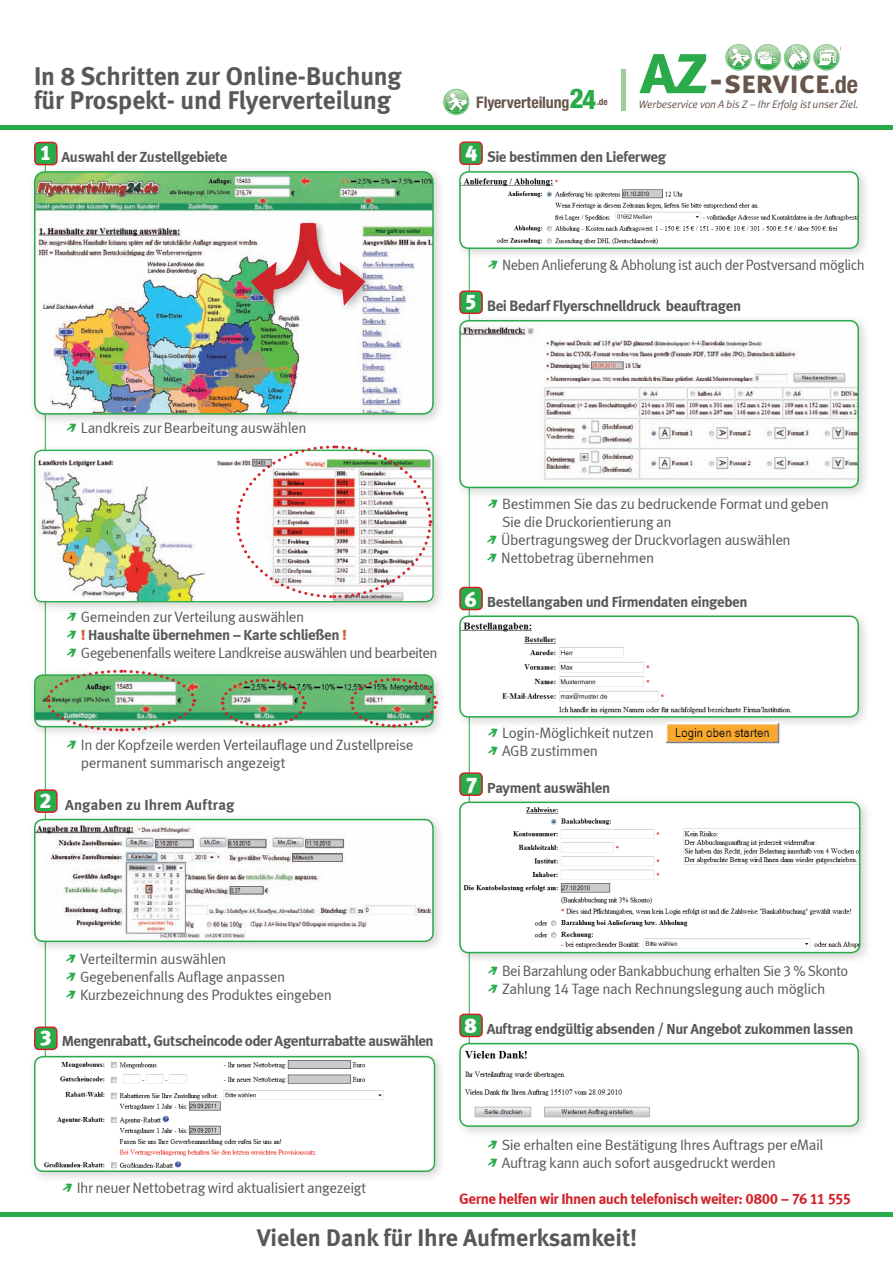
<style>
.page{position:relative;width:893px;height:1263px;background:#fff}
.page>*{position:absolute;margin:0;border:0;box-sizing:border-box;transform-origin:0 0}
.t1{font:31.8px "Meta Bold Caps";color:#68554c}
.t2{font:25.5px/24px "Meta Bold CE Lf";color:#57585a}
.t3{font:24px "Meta Bold CE Lf";color:#57585a}
.t4{font:700 condensed 15.9px "Helvetica Neue LT Pro";color:#68554c}
.t5{font:15px/18px "Meta Normal LF";letter-spacing:-.03em;color:#57585a}
.t6{font:15px "Meta Bold LF";letter-spacing:-.03em;color:#57585a}
.t7{font:15px/18px "Meta Normal LF";letter-spacing:-.03em;color:#57585a;scale:.96 1}
.t8{font:15px "Meta Normal";letter-spacing:-.035em;color:#57585a}
.t9{font:700 15px "Meta";letter-spacing:-.02em;color:#57585a}
.t10{font:15px "Meta Bold LF";letter-spacing:-.03em;color:#d1232a}
.t11{font:15px "Meta Bold CE";letter-spacing:-.025em;color:#57585a}
.t12{font:700 15px "Meta";letter-spacing:.005em;color:#57585a}
.t13{font:700 12.6px "Helvetica Neue LT Pro";color:#68554c}
.t14{font:italic 10.8px "Meta Normal LF";letter-spacing:-.02em;color:#68554c}
.t15{font:700 condensed 9.3px "Helvetica Neue LT Pro";color:#68554c}
.t16{font:5.85px "Meta Bold LF Caps";color:#61b766}
.s1{font-family:"Meta Black LF";font-size:21px;color:#fff}
.s2{font-size:40.2px}
.s3{font-family:"Helvetica Neue LT Pro";font-weight:700;font-stretch:condensed;font-size:24.3px}
.s4{font-weight:800;font-size:27.3px;color:#29ab4a}
.s5{font-family:"Dingsbums Bats";font-size:12px;color:#29ab4a}
.s6{font-family:"Dingsbums Bats";font-weight:400;font-size:12px;color:#29ab4a}
.s7{font-weight:900;color:#d95842}
.s8{font-family:"Meta Normal LF"}
.s9{font-family:"Meta Black LF";font-weight:400;font-size:21px;color:#fff}
.s10{font-family:"Meta Bold CE Lf"}
</style>
<div class="page">
<hr style="left:621px;top:69px;width:4px;height:42px;background:#9ccd9a">
<hr style="left:469px;top:153px;width:1px;height:917px;background:#29ab4a">
<hr style="left:45px;top:154px;width:1px;height:960px;background:#29ab4a">
<hr style="left:0;top:1212px;width:893px;height:4px;background:#29ab4a">
<div style="left:28px;top:444px;width:418px;height:170px;background:#231f20;opacity:.2"></div>
<img style="left:35px;top:450px;width:398px;height:152px">
<div style="left:34px;top:450px;width:400px;height:152px;border:1px solid #29ab4a;border-radius:8px"></div>
<svg style="left:234px;top:444px;width:199px;height:156px"></svg>
<div style="left:28px;top:668px;width:418px;height:72px;background:#231f20;opacity:.2"></div>
<img style="left:35px;top:675px;width:398px;height:52px">
<div style="left:34px;top:674px;width:400px;height:53px;border:2px solid #29ab4a;border-radius:9px"></div>
<img style="left:219px;top:677px;width:88px;height:52px">
<img style="left:348px;top:676px;width:91px;height:53px">
<img style="left:45px;top:668px;width:152px;height:65px">
<div style="left:28px;top:813px;width:418px;height:141px;background:#231f20;opacity:.2"></div>
<img style="left:35px;top:819px;width:398px;height:122px">
<div style="left:34px;top:819px;width:400px;height:123px;border:2px solid #29ab4a;border-radius:9px"></div>
<div style="left:28px;top:1050px;width:419px;height:134px;background:#231f20;opacity:.2"></div>
<img style="left:35px;top:1057px;width:399px;height:114px">
<div style="left:34px;top:1056px;width:401px;height:116px;border:2px solid #29ab4a;border-radius:9px"></div>
<div style="left:453px;top:165px;width:418px;height:96px;background:#231f20;opacity:.2"></div>
<img style="left:460px;top:172px;width:398px;height:76px">
<div style="left:459px;top:171px;width:400px;height:78px;border:2px solid #29ab4a;border-radius:9px"></div>
<div style="left:453px;top:314px;width:418px;height:186px;background:#231f20;opacity:.2"></div>
<img style="left:460px;top:321px;width:398px;height:166px">
<div style="left:459px;top:320px;width:400px;height:168px;border:2px solid #29ab4a;border-radius:9px"></div>
<div style="left:453px;top:609px;width:418px;height:120px;background:#231f20;opacity:.2"></div>
<img style="left:460px;top:616px;width:398px;height:101px">
<div style="left:459px;top:615px;width:400px;height:102px;border:2px solid #29ab4a;border-radius:9px"></div>
<div style="left:453px;top:796px;width:419px;height:169px;background:#231f20;opacity:.2"></div>
<img style="left:460px;top:802px;width:400px;height:150px">
<div style="left:459px;top:801px;width:401px;height:152px;border:2px solid #29ab4a;border-radius:9px"></div>
<div style="left:453px;top:1037px;width:418px;height:102px;background:#231f20;opacity:.2"></div>
<img style="left:460px;top:1044px;width:398px;height:82px">
<div style="left:459px;top:1043px;width:400px;height:84px;border:2px solid #29ab4a;border-radius:9px"></div>
<div style="left:28px;top:165px;width:418px;height:262px;background:#231f20;opacity:.2"></div>
<img style="left:35px;top:172px;width:398px;height:242px">
<div style="left:34px;top:171px;width:400px;height:244px;border:2px solid #29ab4a;border-radius:10px"></div>
<div style="left:247px;top:218px;width:77px;height:98px;background:#231f20;opacity:.3"></div>
<div style="left:298px;top:218px;width:78px;height:98px;background:#231f20;opacity:.3"></div>
<svg style="left:250px;top:210px;width:116px;height:96px"></svg>
<div style="left:35px;top:790px;width:22px;height:22px;background:#29ab4a;border-radius:4px"></div>
<div style="left:34px;top:789px;width:24px;height:24px;border:2px solid #d1232a;border-radius:4px"></div>
<div style="left:460px;top:142px;width:22px;height:22px;background:#29ab4a;border-radius:4px"></div>
<div style="left:459px;top:141px;width:24px;height:24px;border:2px solid #d1232a;border-radius:4px"></div>
<div style="left:460px;top:1014px;width:22px;height:22px;background:#29ab4a;border-radius:4px"></div>
<div style="left:459px;top:1013px;width:24px;height:24px;border:2px solid #d1232a;border-radius:4px"></div>
<div style="left:35px;top:1027px;width:22px;height:22px;background:#29ab4a;border-radius:4px"></div>
<div style="left:34px;top:1026px;width:24px;height:24px;border:2px solid #d1232a;border-radius:4px"></div>
<div style="left:460px;top:291px;width:22px;height:22px;background:#29ab4a;border-radius:4px"></div>
<div style="left:459px;top:290px;width:24px;height:24px;border:2px solid #d1232a;border-radius:4px"></div>
<div style="left:460px;top:773px;width:22px;height:22px;background:#29ab4a;border-radius:4px"></div>
<div style="left:459px;top:772px;width:24px;height:24px;border:2px solid #d1232a;border-radius:4px"></div>
<div style="left:35px;top:142px;width:22px;height:23px;background:#29ab4a;border-radius:4px"></div>
<div style="left:34px;top:142px;width:24px;height:23px;border:2px solid #d1232a;border-radius:4px"></div>
<div style="left:0;top:125px;width:893px;height:5px;background:#29ab4a"></div>
<img style="left:725px;top:44px;width:18px;height:27px">
<img style="left:763px;top:44px;width:9px;height:27px">
<img style="left:792px;top:44px;width:10px;height:27px">
<img style="left:822px;top:44px;width:18px;height:27px">
<svg style="left:726px;top:45px;width:113px;height:25px"></svg>
<svg style="left:639px;top:54px;width:68px;height:39px"></svg>
<img style="left:443px;top:89px;width:26px;height:26px">
<svg style="left:444px;top:90px;width:24px;height:24px"></svg>
<img style="left:666px;top:723px;width:114px;height:20px">
<div style="left:460px;top:587px;width:22px;height:23px;background:#29ab4a;border-radius:4px"></div>
<div style="left:459px;top:587px;width:24px;height:23px;border:2px solid #d1232a;border-radius:4px"></div>
<h2 class="t2" style="left:34px;top:64px;width:369px">In 8 Schritten zur Online-Buchung für Prospekt- und Flyerverteilung</h2>
<p class="t6" style="left:40px;top:148px;width:189px"><span class="s1">1</span> Auswahl der Zustellgebiete</p>
<p class="t13" style="left:841px;top:41px;width:12px">®</p>
<h1 class="t1" style="left:710px;top:63px;width:150px"><span class="s2">-</span>service<span class="s3">.de</span></h1>
<p class="t16" style="left:822px;top:56px;width:10px">xxl</p>
<p class="t4" style="left:476px;top:93px;width:121px">Flyerverteilung<span class="s4">24</span></p>
<p class="t14" style="left:639px;top:98px;width:221px">Werbeservice von A bis Z – Ihr Erfolg ist unser Ziel.</p>
<p class="t15" style="left:597px;top:96px;width:13px">.de</p>
<p class="t6" style="left:465px;top:148px;width:202px"><span class="s1">4</span> Sie bestimmen den Lieferweg</p>
<p class="t7" style="left:487px;top:256px;width:395px"><span class="s5">6</span> Neben Anlieferung &amp; Abholung ist auch der Postversand möglich</p>
<p class="t11" style="left:465px;top:296px;width:278px"><span class="s1">5</span> Bei Bedarf Flyerschnelldruck beauftragen</p>
<p class="t8" style="left:66px;top:419px;width:242px"><span class="s5">6</span> Landkreis zur Bearbeitung auswählen</p>
<p class="t8" style="left:66px;top:608px;width:240px"><span class="s5">6</span> Gemeinden zur Verteilung auswählen</p>
<p class="t9" style="left:66px;top:626px;width:283px"><span class="s6">6</span> <span class="s7">!</span> Haushalte übernehmen – Karte schließen <span class="s7">!</span></p>
<p class="t8" style="left:66px;top:644px;width:373px"><span class="s5">6</span> <span class="s8">Gegebenenfalls</span> weitere Landkreise auswählen und bearbeiten</p>
<p class="t5" style="left:81px;top:735px;width:334px;text-indent:-15px"><span class="s5">6</span> In der Kopfzeile werden Verteilauflage und Zustellpreise permanent summarisch angezeigt</p>
<p class="t12" style="left:39px;top:796px;width:196px"><span class="s9">2</span> Angaben zu Ihrem Auftrag</p>
<p class="t5" style="left:487px;top:495px;width:343px"><span class="s5">6</span> Bestimmen Sie das zu bedruckende Format und geben</p>
<p class="t5" style="left:502px;top:513px;width:171px">Sie die Druckorientierung an</p>
<p class="t5" style="left:486px;top:531px;width:306px"><span class="s5">6</span> Übertragungsweg der Druckvorlagen auswählen</p>
<p class="t5" style="left:486px;top:549px;width:169px"><span class="s5">6</span> Nettobetrag übernehmen</p>
<p class="t6" style="left:465px;top:593px;width:284px"><span class="s1">6</span> Bestellangaben und Firmendaten eingeben</p>
<p class="t5" style="left:487px;top:723px;width:168px"><span class="s5">6</span> Login-Möglichkeit nutzen<br><span class="s5">6</span> AGB zustimmen</p>
<p class="t9" style="left:466px;top:779px;width:146px"><span class="s9">7</span> Payment auswählen</p>
<p class="t5" style="left:65px;top:950px;width:268px"><span class="s5">6</span> Verteiltermin auswählen<br><span class="s5">6</span> Gegebenenfalls Auflage anpassen<br><span class="s5">6</span> Kurzbezeichnung des Produktes eingeben</p>
<p class="t6" style="left:40px;top:1031px;width:396px"><span class="s1">3</span> Mengenrabatt, Gutscheincode oder Agenturrabatte auswählen</p>
<p class="t7" style="left:487px;top:962px;width:378px"><span class="s5">6</span> Bei Barzahlung oder Bankabbuchung erhalten Sie 3 % Skonto<br><span class="s5">6</span> Zahlung 14 Tage nach Rechnungslegung auch möglich</p>
<p class="t6" style="left:465px;top:1020px;width:390px"><span class="s1">8</span> Auftrag endgültig absenden / Nur Angebot zukommen lassen</p>
<p class="t5" style="left:62px;top:1178px;width:306px"><span class="s5">6</span> Ihr neuer Nettobetrag wird aktualisiert angezeigt</p>
<p class="t5" style="left:487px;top:1135px;width:338px"><span class="s5">6</span> Sie erhalten eine Bestätigung Ihres Auftrags per eMail<br><span class="s5">6</span> Auftrag kann auch sofort ausgedruckt werden</p>
<p class="t10" style="left:459px;top:1189px;width:393px">Gerne helfen wir Ihnen auch telefonisch weiter: 0800 <span class="s10">–</span> 76 11 555</p>
<h3 class="t3" style="left:257px;top:1222px;width:382px">Vielen Dank für Ihre Aufmerksamkeit!</h3>
</div>
